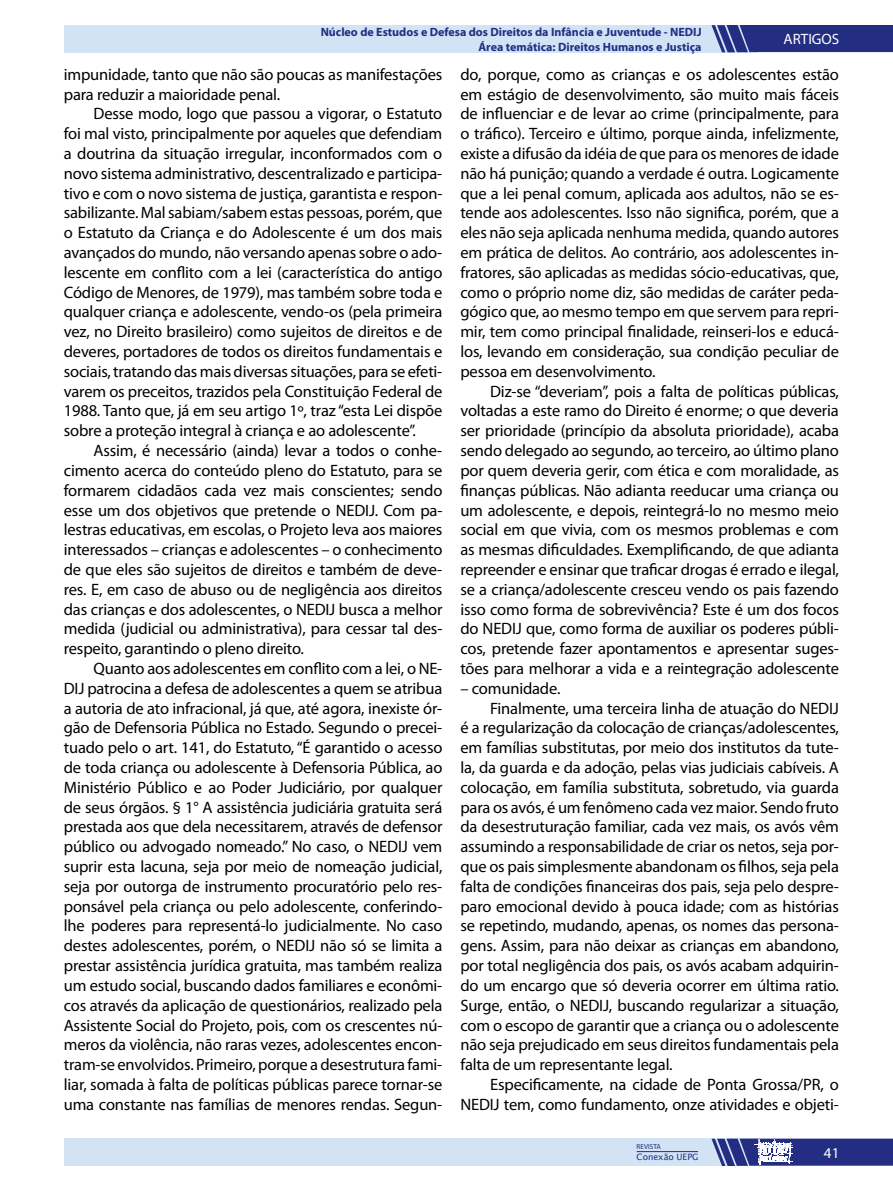
<style>
.page{position:relative;width:893px;height:1191px;background:#fff}
.page>*{position:absolute;margin:0;border:0;box-sizing:border-box;transform-origin:0 0}
.t1{font:16.5px/19.8px "Myriad Pro";letter-spacing:-.01em;color:#000;text-align:justify}
.t2{font:15px "Myriad Pro";color:#fff}
.t3{font:700 12px/14.4px "Myriad Pro";color:#232e83;text-align:right}
.t4{font:8.7px "Lucida Sans Unicode";color:#232e83}
.t5{font:7.2px "Myriad Pro";color:#232e83}
</style>
<div class="page">
<div style="left:64px;top:25px;width:693px;height:27px;background:#d1e3f5"></div>
<svg style="left:711px;top:25px;width:182px;height:27px"></svg>
<div style="left:64px;top:1138px;width:693px;height:27px;background:#d1e3f5"></div>
<svg style="left:711px;top:1138px;width:182px;height:28px"></svg>
<hr style="left:637px;top:1151px;width:61px;height:1px;background:#232e83">
<p class="t3" style="left:321px;top:25px;width:382px">Núcleo de Estudos e Defesa dos Direitos da Infância e Juventude - NEDIJ<br>Área temática: Direitos Humanos e Justiça</p>
<p class="t2" style="left:783px;top:30px;width:57px">ARTIGOS</p>
<p class="t1" style="left:64px;top:64px;width:380px">impunidade, tanto que não são poucas as manifestações para reduzir a maioridade penal.</p>
<p class="t1" style="left:64px;top:104px;width:380px;text-indent:30px">Desse modo, logo que passou a vigorar, o Estatuto foi mal visto, principalmente por aqueles que defendiam a doutrina da situação irregular, inconformados com o novo sistema administrativo, descentralizado e participa&shy;tivo e com o novo sistema de justiça, garantista e respon&shy;sabilizante. Mal sabiam/sabem estas pessoas, porém, que o Estatuto da Criança e do Adolescente é um dos mais avançados do mundo, não versando apenas sobre o ado&shy;lescente em conflito com a lei (característica do antigo Código de Menores, de 1979), mas também sobre toda e qualquer criança e adolescente, vendo-os (pela primeira vez, no Direito brasileiro) como sujeitos de direitos e de deveres, portadores de todos os direitos fundamentais e sociais, tratando das mais diversas situações, para se efeti&shy;varem os preceitos, trazidos pela Constituição Federal de 1988. Tanto que, já em seu artigo 1º, traz “esta Lei dispõe sobre a proteção integral à criança e ao adolescente”.</p>
<p class="t1" style="left:64px;top:440px;width:380px;text-indent:30px">Assim, é necessário (ainda) levar a todos o conhe&shy;cimento acerca do conteúdo pleno do Estatuto, para se formarem cidadãos cada vez mais conscientes; sendo esse um dos objetivos que pretende o NEDIJ. Com pa&shy;lestras educativas, em escolas, o Projeto leva aos maiores interessados – crianças e adolescentes – o conhecimento de que eles são sujeitos de direitos e também de deve&shy;res. E, em caso de abuso ou de negligência aos direitos das crianças e dos adolescentes, o NEDIJ busca a melhor medida (judicial ou administrativa), para cessar tal des&shy;respeito, garantindo o pleno direito.</p>
<p class="t1" style="left:64px;top:658px;width:380px;text-indent:30px">Quanto aos adolescentes em conflito com a lei, o NE-DIJ patrocina a defesa de adolescentes a quem se atribua a autoria de ato infracional, já que, até agora, inexiste ór&shy;gão de Defensoria Pública no Estado. Segundo o precei&shy;tuado pelo o art. 141, do Estatuto, “É garantido o acesso de toda criança ou adolescente à Defensoria Pública, ao Ministério Público e ao Poder Judiciário, por qualquer de seus órgãos. § 1° A assistência judiciária gratuita será prestada aos que dela necessitarem, através de defensor público ou advogado nomeado.” No caso, o NEDIJ vem suprir esta lacuna, seja por meio de nomeação judicial, seja por outorga de instrumento procuratório pelo res&shy;ponsável pela criança ou pelo adolescente, conferindo&shy;lhe poderes para representá-lo judicialmente. No caso destes adolescentes, porém, o NEDIJ não só se limita a prestar assistência jurídica gratuita, mas também realiza um estudo social, buscando dados familiares e econômi&shy;cos através da aplicação de questionários, realizado pela Assistente Social do Projeto, pois, com os crescentes nú&shy;meros da violência, não raras vezes, adolescentes encon&shy;tram-se envolvidos. Primeiro, porque a desestrutura fami&shy;liar, somada à falta de políticas públicas parece tornar-se uma constante nas famílias de menores rendas. Segun-</p>
<p class="t1" style="left:460px;top:64px;width:380px">do, porque, como as crianças e os adolescentes estão em estágio de desenvolvimento, são muito mais fáceis de influenciar e de levar ao crime (principalmente, para o tráfico). Terceiro e último, porque ainda, infelizmente, existe a difusão da idéia de que para os menores de idade não há punição; quando a verdade é outra. Logicamente que a lei penal comum, aplicada aos adultos, não se es&shy;tende aos adolescentes. Isso não significa, porém, que a eles não seja aplicada nenhuma medida, quando autores em prática de delitos. Ao contrário, aos adolescentes in&shy;fratores, são aplicadas as medidas sócio-educativas, que, como o próprio nome diz, são medidas de caráter peda&shy;gógico que, ao mesmo tempo em que servem para repri&shy;mir, tem como principal finalidade, reinseri-los e educá&shy;los, levando em consideração, sua condição peculiar de pessoa em desenvolvimento.</p>
<p class="t1" style="left:460px;top:381px;width:380px;text-indent:30px">Diz-se “deveriam”, pois a falta de políticas públicas, voltadas a este ramo do Direito é enorme; o que deveria ser prioridade (princípio da absoluta prioridade), acaba sendo delegado ao segundo, ao terceiro, ao último plano por quem deveria gerir, com ética e com moralidade, as finanças públicas. Não adianta reeducar uma criança ou um adolescente, e depois, reintegrá-lo no mesmo meio social em que vivia, com os mesmos problemas e com as mesmas dificuldades. Exemplificando, de que adianta repreender e ensinar que traficar drogas é errado e ilegal, se a criança/adolescente cresceu vendo os pais fazendo isso como forma de sobrevivência? Este é um dos focos do NEDIJ que, como forma de auxiliar os poderes públi&shy;cos, pretende fazer apontamentos e apresentar suges&shy;tões para melhorar a vida e a reintegração adolescente</p>
<p class="t1" style="left:460px;top:678px;width:102px">– comunidade.</p>
<p class="t1" style="left:490px;top:698px;width:350px">Finalmente, uma terceira linha de atuação do NEDIJ</p>
<p class="t1" style="left:460px;top:717px;width:380px">é a regularização da colocação de crianças/adolescentes,</p>
<p class="t1" style="left:460px;top:737px;width:380px">em famílias substitutas, por meio dos institutos da tute-</p>
<p class="t1" style="left:460px;top:757px;width:380px">la, da guarda e da adoção, pelas vias judiciais cabíveis. A</p>
<p class="t1" style="left:460px;top:777px;width:380px">colocação, em família substituta, sobretudo, via guarda</p>
<p class="t1" style="left:460px;top:797px;width:380px">para os avós, é um fenômeno cada vez maior. Sendo fruto</p>
<p class="t1" style="left:460px;top:816px;width:380px">da desestruturação familiar, cada vez mais, os avós vêm</p>
<p class="t1" style="left:460px;top:836px;width:380px">assumindo a responsabilidade de criar os netos, seja por-</p>
<p class="t1" style="left:460px;top:856px;width:380px">que os pais simplesmente abandonam os filhos, seja pela</p>
<p class="t1" style="left:460px;top:876px;width:380px">falta de condições financeiras dos pais, seja pelo despre-</p>
<p class="t1" style="left:460px;top:896px;width:380px">paro emocional devido à pouca idade; com as histórias</p>
<p class="t1" style="left:460px;top:915px;width:380px">se repetindo, mudando, apenas, os nomes das persona-</p>
<p class="t1" style="left:460px;top:935px;width:380px">gens. Assim, para não deixar as crianças em abandono,</p>
<p class="t1" style="left:460px;top:955px;width:380px">por total negligência dos pais, os avós acabam adquirin-</p>
<p class="t1" style="left:460px;top:975px;width:380px">do um encargo que só deveria ocorrer em última ratio.</p>
<p class="t1" style="left:460px;top:995px;width:380px">Surge, então, o NEDIJ, buscando regularizar a situação,</p>
<p class="t1" style="left:460px;top:1014px;width:380px">com o escopo de garantir que a criança ou o adolescente</p>
<p class="t1" style="left:460px;top:1034px;width:380px">não seja prejudicado em seus direitos fundamentais pela</p>
<p class="t1" style="left:460px;top:1054px;width:214px">falta de um representante legal.</p>
<p class="t1" style="left:490px;top:1074px;width:350px">Especificamente, na cidade de Ponta Grossa/PR, o</p>
<p class="t1" style="left:460px;top:1094px;width:380px">NEDIJ tem, como fundamento, onze atividades e objeti-</p>
<p class="t5" style="left:637px;top:1142px;width:26px">REVISTA</p>
<p class="t4" style="left:637px;top:1150px;width:63px">Conexão UEPG</p>
<p class="t2" style="left:824px;top:1143px;width:17px">41</p>
</div>
